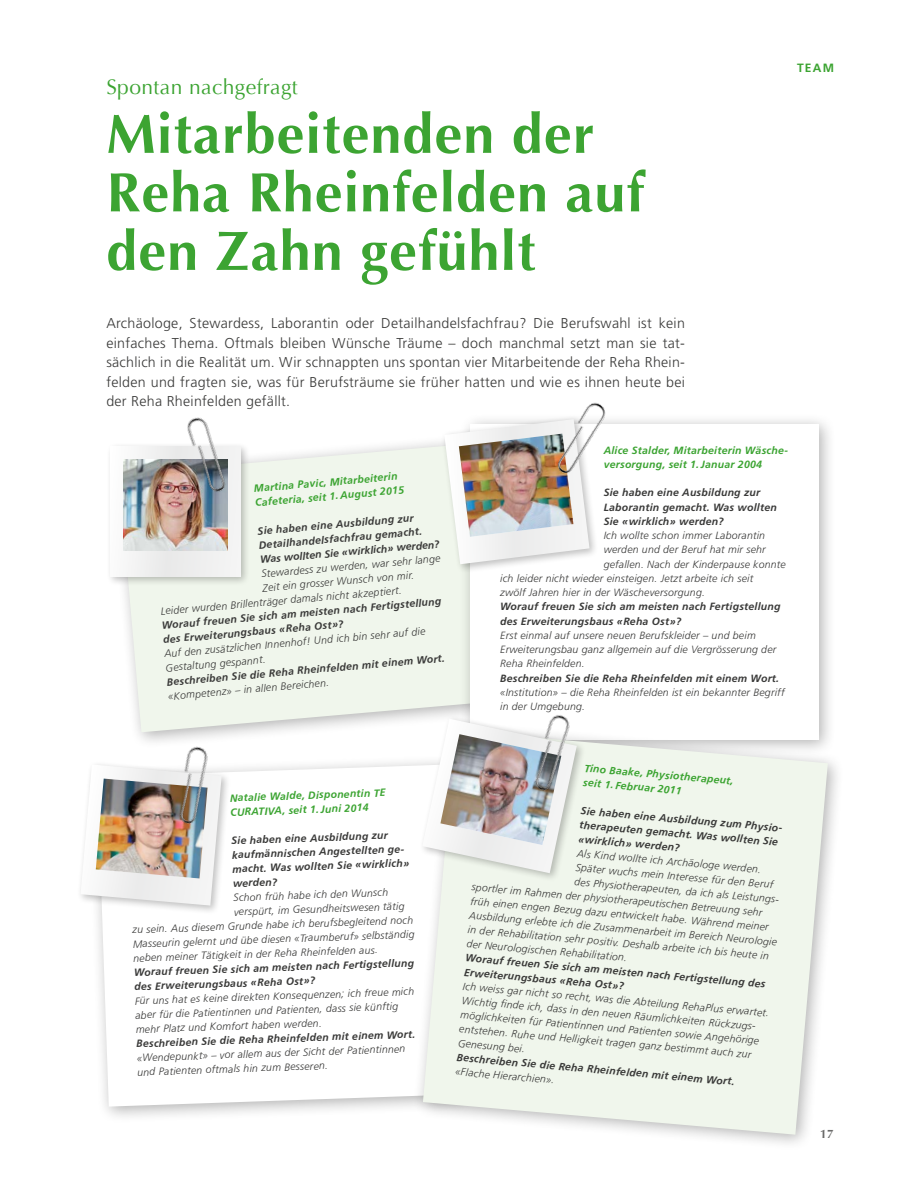
<style>
.page{position:relative;width:919px;height:1191px;background:#fff}
.page>*{position:absolute;margin:0;border:0;box-sizing:border-box;transform-origin:0 0}
.t1{font:700 55.5px/58.5px "Optima";letter-spacing:.02em;color:#3ca432}
.t2{font:21px "Optima";letter-spacing:.02em;color:#3ca432}
.t3{font:300 14.25px/19.5px "Frutiger";letter-spacing:.02em;color:#3a3a39;text-align:justify}
.t4{font:700 12px "Frutiger";color:#3ca432}
.t5{font:700 12px "Optima";color:#6a6a69}
.t6{font:italic 300 10.5px/14.2px "Frutiger";letter-spacing:.02em;color:#3a3a39}
.t7{font:italic 700 10.5px/14.2px "Frutiger";letter-spacing:.02em;color:#3a3a39}
.t8{font:italic 700 10.5px/14.2px "Frutiger";letter-spacing:.02em;color:#3ca432}
</style>
<div class="page">
<div style="left:86px;top:753px;width:388px;height:370px;background:#000;opacity:.3"></div>
<svg style="left:97px;top:764px;width:315px;height:342px"></svg>
<div style="left:77px;top:760px;width:154px;height:155px;background:#000;opacity:.25"></div>
<svg style="left:80px;top:764px;width:142px;height:141px"></svg>
<img style="left:96px;top:778px;width:111px;height:100px">
<img style="left:143px;top:748px;width:96px;height:105px">
<div style="left:108px;top:434px;width:393px;height:314px;background:#000;opacity:.3"></div>
<svg style="left:119px;top:444px;width:340px;height:288px;background:#eff5ec"></svg>
<div style="left:106px;top:442px;width:144px;height:144px;background:#000;opacity:.25"></div>
<div style="left:111px;top:446px;width:130px;height:130px;background:#f3f3f3"></div>
<img style="left:124px;top:459px;width:104px;height:91px">
<img style="left:151px;top:417px;width:118px;height:105px">
<div style="left:459px;top:413px;width:377px;height:344px;background:#000;opacity:.3"></div>
<div style="left:470px;top:424px;width:349px;height:316px;background:#fff"></div>
<div style="left:440px;top:415px;width:158px;height:158px;background:#000;opacity:.25"></div>
<svg style="left:444px;top:419px;width:145px;height:145px"></svg>
<img style="left:459px;top:433px;width:114px;height:104px">
<img style="left:543px;top:402px;width:66px;height:95px">
<div style="left:412px;top:720px;width:432px;height:431px;background:#000;opacity:.3"></div>
<svg style="left:423px;top:730px;width:404px;height:404px;background:#eff4ec"></svg>
<div style="left:418px;top:715px;width:168px;height:167px;background:#000;opacity:.25"></div>
<svg style="left:422px;top:718px;width:154px;height:155px"></svg>
<img style="left:440px;top:734px;width:121px;height:111px">
<img style="left:504px;top:715px;width:88px;height:104px">
<h2 class="t2" style="left:106px;top:75px;width:193px">Spontan nachgefragt</h2>
<h1 class="t1" style="left:106px;top:105px;width:539px">Mitarbeitenden der<br>Reha Rheinfelden auf den Zahn gefühlt</h1>
<p class="t3" style="left:106px;top:314px;width:580px">Archäologe, Stewardess, Laborantin oder Detailhandelsfachfrau? Die Berufswahl ist kein einfaches Thema. Oftmals bleiben Wünsche Träume – doch manchmal setzt man sie tat&shy;sächlich in die Realität um. Wir schnappten uns spontan vier Mitarbeitende der Reha Rhein&shy;felden und fragten sie, was für Berufsträume sie früher hatten und wie es ihnen heute bei der Reha Rheinfelden gefällt.</p>
<p class="t4" style="left:797px;top:61px;width:38px">TEAM</p>
<p class="t8" style="left:253px;top:481px;width:151px;rotate:-5deg">Martina Pavic, Mitarbeiterin<br>Cafeteria, seit 1. August 2015</p>
<p class="t7" style="left:257px;top:524px;width:181px;rotate:-5deg">Sie haben eine Ausbildung zur<br>Detailhandelsfachfrau gemacht.<br>Was wollten Sie «wirklich» werden?</p>
<p class="t6" style="left:261px;top:566px;width:181px;rotate:-5deg">Stewardess zu werden, war sehr lange</p>
<p class="t6" style="left:262px;top:581px;width:153px;rotate:-5deg">Zeit ein grosser Wunsch von mir.</p>
<p class="t6" style="left:160px;top:604px;width:243px;rotate:-5deg">Leider wurden Brillenträger damals nicht akzeptiert.</p>
<p class="t7" style="left:161px;top:618px;width:282px;rotate:-5deg">Worauf freuen Sie sich am meisten nach Fertigstellung des Erweiterungsbaus «Reha Ost»?</p>
<p class="t6" style="left:164px;top:646px;width:263px;rotate:-5deg">Auf den zusätzlichen Innenhof! Und ich bin sehr auf die<br>Gestaltung gespannt.</p>
<p class="t7" style="left:166px;top:675px;width:280px;rotate:-5deg">Beschreiben Sie die Reha Rheinfelden mit einem Wort.</p>
<p class="t6" style="left:167px;top:689px;width:163px;rotate:-5deg">«Kompetenz» – in allen Bereichen.</p>
<p class="t8" style="left:603px;top:442px;width:186px">Alice Stalder, Mitarbeiterin Wäsche&shy;versorgung, seit 1.Januar 2004</p>
<p class="t7" style="left:603px;top:485px;width:174px">Sie haben eine Ausbildung zur<br>Laborantin gemacht. Was wollten<br>Sie «wirklich» werden?</p>
<p class="t6" style="left:603px;top:528px;width:163px">Ich wollte schon immer Laborantin</p>
<p class="t6" style="left:603px;top:542px;width:163px">werden und der Beruf hat mir sehr</p>
<p class="t6" style="left:603px;top:557px;width:184px">gefallen. Nach der Kinderpause konnte</p>
<p class="t6" style="left:500px;top:571px;width:254px">ich leider nicht wieder einsteigen. Jetzt arbeite ich seit</p>
<p class="t6" style="left:500px;top:585px;width:206px">zwölf Jahren hier in der Wäscheversorgung.</p>
<p class="t7" style="left:500px;top:599px;width:282px">Worauf freuen Sie sich am meisten nach Fertigstellung des Erweiterungsbaus «Reha Ost»?</p>
<p class="t6" style="left:500px;top:628px;width:277px">Erst einmal auf unsere neuen Berufskleider – und beim<br>Erweiterungsbau ganz allgemein auf die Vergrösserung der<br>Reha Rheinfelden.</p>
<p class="t7" style="left:500px;top:670px;width:280px">Beschreiben Sie die Reha Rheinfelden mit einem Wort.</p>
<p class="t6" style="left:500px;top:685px;width:286px">«Institution» – die Reha Rheinfelden ist ein bekannter Begriff in der Umgebung.</p>
<p class="t8" style="left:230px;top:790px;width:157px;rotate:-2deg">Natalie Walde, Disponentin TE<br>CURATIVA, seit 1.Juni 2014</p>
<p class="t7" style="left:231px;top:833px;width:178px;rotate:-2deg">Sie haben eine Ausbildung zur kaufmännischen Angestellten ge&shy;macht. Was wollten Sie «wirklich» werden?</p>
<p class="t6" style="left:233px;top:890px;width:156px;rotate:-2deg">Schon früh habe ich den Wunsch</p>
<p class="t6" style="left:234px;top:904px;width:172px;rotate:-2deg">verspürt, im Gesundheitswesen tätig</p>
<p class="t6" style="left:132px;top:922px;width:282px;rotate:-2deg">zu sein. Aus diesem Grunde habe ich berufsbegleitend noch</p>
<p class="t6" style="left:133px;top:936px;width:283px;rotate:-2deg">Masseurin gelernt und übe diesen «Traumberuf» selbständig</p>
<p class="t6" style="left:133px;top:951px;width:246px;rotate:-2deg">neben meiner Tätigkeit in der Reha Rheinfelden aus.</p>
<p class="t7" style="left:134px;top:965px;width:282px;rotate:-2deg">Worauf freuen Sie sich am meisten nach Fertigstellung des Erweiterungsbaus «Reha Ost»?</p>
<p class="t6" style="left:135px;top:993px;width:281px;rotate:-2deg">Für uns hat es keine direkten Konsequenzen; ich freue mich aber für die Patientinnen und Patienten, dass sie künftig mehr Platz und Komfort haben werden.</p>
<p class="t7" style="left:136px;top:1036px;width:280px;rotate:-2deg">Beschreiben Sie die Reha Rheinfelden mit einem Wort.</p>
<p class="t6" style="left:137px;top:1050px;width:270px;rotate:-2deg">«Wendepunkt» – vor allem aus der Sicht der Patientinnen und Patienten oftmals hin zum Besseren.</p>
<p class="t8" style="left:585px;top:760px;width:151px;rotate:5deg">Tino Baake, Physiotherapeut, seit 1. Februar 2011</p>
<p class="t7" style="left:581px;top:803px;width:205px;rotate:5deg">Sie haben eine Ausbildung zum Physio&shy;therapeuten gemacht. Was wollten Sie «wirklich» werden?</p>
<p class="t6" style="left:577px;top:846px;width:186px;rotate:5deg">Als Kind wollte ich Archäologe werden.</p>
<p class="t6" style="left:576px;top:860px;width:200px;rotate:5deg">Später wuchs mein Interesse für den Beruf</p>
<p class="t6" style="left:575px;top:874px;width:208px;rotate:5deg">des Physiotherapeuten, da ich als Leistungs-</p>
<p class="t6" style="left:472px;top:879px;width:293px;rotate:5deg">sportler im Rahmen der physiotherapeutischen Betreuung sehr</p>
<p class="t6" style="left:471px;top:894px;width:301px;rotate:5deg">früh einen engen Bezug dazu entwickelt habe. Während meiner</p>
<p class="t6" style="left:470px;top:908px;width:310px;rotate:5deg">Ausbildung erlebte ich die Zusammenarbeit im Bereich Neurologie</p>
<p class="t6" style="left:468px;top:922px;width:303px;rotate:5deg">in der Rehabilitation sehr positiv. Deshalb arbeite ich bis heute in</p>
<p class="t6" style="left:467px;top:936px;width:162px;rotate:5deg">der Neurologischen Rehabilitation.</p>
<p class="t7" style="left:466px;top:950px;width:302px;rotate:5deg">Worauf freuen Sie sich am meisten nach Fertigstellung des<br>Erweiterungsbaus «Reha Ost»?</p>
<p class="t6" style="left:463px;top:979px;width:309px;rotate:5deg">Ich weiss gar nicht so recht, was die Abteilung RehaPlus erwartet.<br>Wichtig fi nde ich, dass in den neuen Räumlichkeiten Rückzugs&shy;möglichkeiten für Patientinnen und Patienten sowie Angehörige entstehen. Ruhe und Helligkeit tragen ganz bestimmt auch zur Genesung bei.</p>
<p class="t7" style="left:457px;top:1050px;width:280px;rotate:5deg">Beschreiben Sie die Reha Rheinfelden mit einem Wort.</p>
<p class="t6" style="left:456px;top:1064px;width:101px;rotate:5deg">«Flache Hierarchien».</p>
<p class="t5" style="left:820px;top:1127px;width:15px">17</p>
</div>
